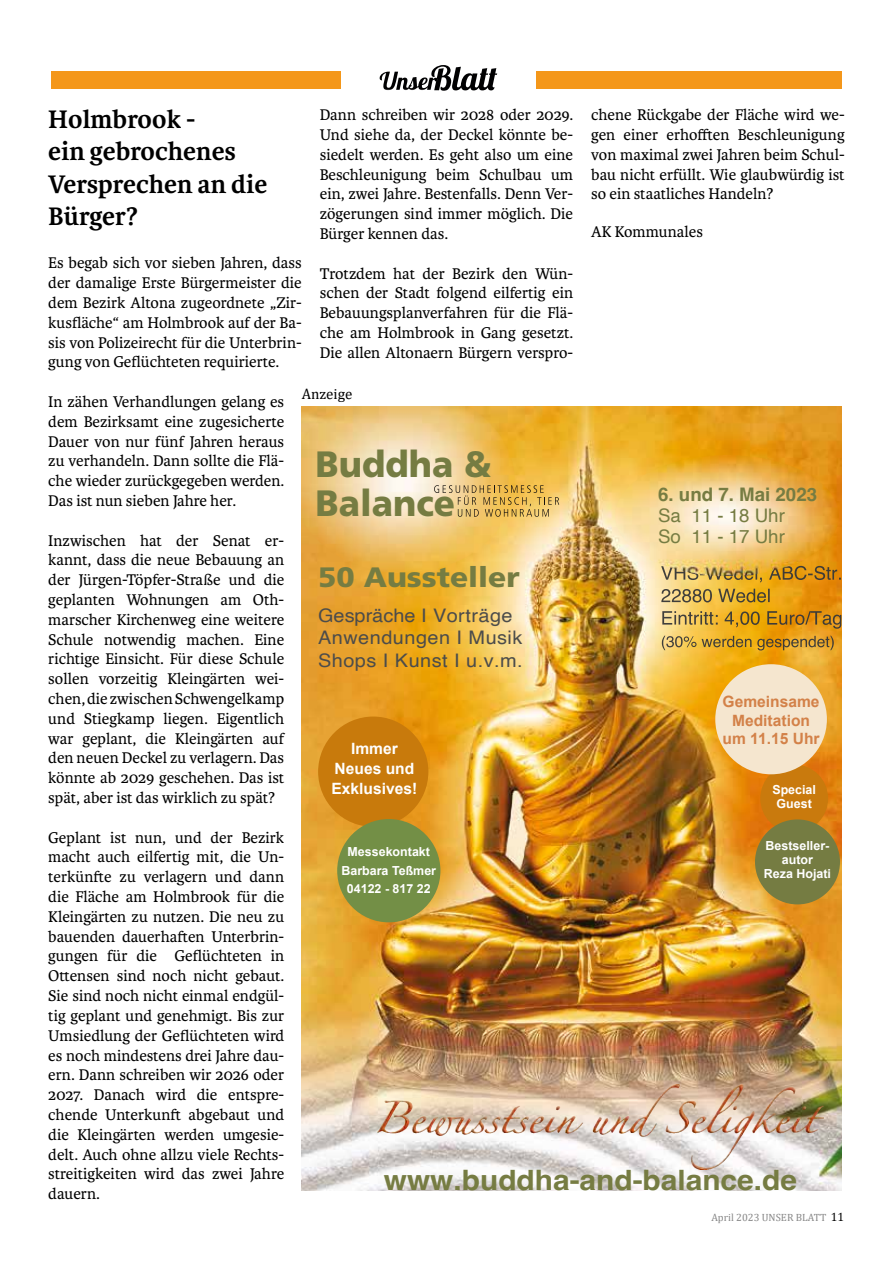
<style>
.page{position:relative;width:893px;height:1263px;background:#fff}
.page>*{position:absolute;margin:0;border:0;box-sizing:border-box;transform-origin:0 0}
.t1{font:900 36.6px/38.5px "Frutiger LT Std";color:#757c42;scale:.95 1}
.t2{font:700 28.05px "Helvetica";color:#767c42;scale:1.06 1}
.t3{font:900 28.05px "Frutiger LT Std";color:#757c42;scale:1.06 1}
.t4{font:700 27px/32.4px "Karmina";color:#000}
.t5{font:18.75px/22.5px "Helvetica";letter-spacing:.025em;color:#4c4c4b;scale:1.06 1}
.t6{font:18.75px/20.9px "Helvetica";color:#767c42}
.t7{font:700 18.75px "Helvetica";color:#767c42}
.t8{font:16.5px/19.8px "Karmina";color:#000;text-align:justify}
.t9{font:700 15.6px/18.8px "Arial";color:#d38148;text-align:center}
.t10{font:700 15.6px/20.2px "Arial";color:#fff;text-align:center}
.t11{font:15px "Cambria";color:#000}
.t12{font:700 12.45px/14.1px "Arial";color:#fff;text-align:center}
.t13{font:10.5px "Cambria";color:#878787}
.s1{font-size:12px;color:#000}
</style>
<div class="page">
<div style="left:51px;top:72px;width:791px;height:17px;background:#f4971a"></div>
<div style="left:341px;top:71px;width:195px;height:19px;background:#fff"></div>
<img style="left:431px;top:65px;width:66px;height:26px">
<img style="left:380px;top:72px;width:57px;height:18px">
<img style="left:301px;top:406px;width:540px;height:785px">
<div style="left:760px;top:764px;width:68px;height:68px;background:#c97a0d;border-radius:50%"></div>
<div style="left:755px;top:819px;width:85px;height:85px;background:#757c42;border-radius:50%"></div>
<div style="left:715px;top:664px;width:112px;height:110px;background:#f5e6cf;border-radius:50%"></div>
<div style="left:318px;top:716px;width:110px;height:111px;background:#c87a0c;border-radius:50%"></div>
<div style="left:337px;top:819px;width:103px;height:103px;background:#738f46;border-radius:50%"></div>
<img style="left:688px;top:575px;width:137px;height:5px">
<img style="left:661px;top:589px;width:109px;height:13px">
<img style="left:662px;top:611px;width:163px;height:14px">
<img style="left:662px;top:636px;width:172px;height:14px">
<img style="left:616px;top:455px;width:222px;height:120px">
<img style="left:378px;top:1084px;width:446px;height:85px">
<img style="left:301px;top:406px;width:213px;height:167px">
<svg style="left:434px;top:485px;width:125px;height:32px;background:#dab669"></svg>
<p class="t8" style="left:320px;top:105px;width:255px">Dann schreiben wir 2028 oder 2029.<br>Und siehe da, der Deckel könnte be&shy;siedelt werden. Es geht also um eine Beschleunigung beim Schulbau um ein, zwei Jahre. Bestenfalls. Denn Ver&shy;zögerungen sind immer möglich. Die Bürger kennen das.</p>
<p class="t8" style="left:320px;top:263px;width:255px">Trotzdem hat der Bezirk den Wün&shy;schen der Stadt folgend eilfertig ein Bebauungsplanverfahren für die Flä&shy;che am Holmbrook in Gang gesetzt.<br>Die allen Altonaern Bürgern verspro-</p>
<p class="t8" style="left:591px;top:105px;width:255px">chene Rückgabe der Fläche wird we&shy;gen einer erhofften Beschleunigung von maximal zwei Jahren beim Schul&shy;bau nicht erfüllt. Wie glaubwürdig ist so ein staatliches Handeln?</p>
<p class="t8" style="left:591px;top:222px;width:113px">AK Kommunales</p>
<h3 class="t4" style="left:48px;top:103px;width:221px">Holmbrook -<br>ein gebrochenes<br>Versprechen an die<br>Bürger?</h3>
<p class="t8" style="left:48px;top:253px;width:255px">Es begab sich vor sieben Jahren, dass der damalige Erste Bürgermeister die dem Bezirk Altona zugeordnete „Zir&shy;kusfläche“ am Holmbrook auf der Ba&shy;sis von Polizeirecht für die Unterbrin&shy;gung von Geflüchteten requirierte.</p>
<p class="t8" style="left:48px;top:392px;width:237px">In zähen Verhandlungen gelang es dem Bezirksamt eine zugesicherte Dauer von nur fünf Jahren heraus zu verhandeln. Dann sollte die Flä&shy;che wieder zurückgegeben werden.<br>Das ist nun sieben Jahre her.</p>
<p class="t8" style="left:48px;top:531px;width:237px">Inzwischen hat der Senat er&shy;kannt, dass die neue Bebauung an der Jürgen-Töpfer-Straße und die geplanten Wohnungen am Oth&shy;marscher Kirchenweg eine weitere Schule notwendig machen. Eine richtige Einsicht. Für diese Schule sollen vorzeitig Kleingärten wei&shy;chen, die zwischen Schwengelkamp und Stiegkamp liegen. Eigentlich war geplant, die Kleingärten auf den neuen Deckel zu verlagern. Das könnte ab 2029 geschehen. Das ist spät, aber ist das wirklich zu spät?</p>
<p class="t8" style="left:48px;top:828px;width:237px">Geplant ist nun, und der Bezirk macht auch eilfertig mit, die Un&shy;terkünfte zu verlagern und dann die Fläche am Holmbrook für die Kleingärten zu nutzen. Die neu zu bauenden dauerhaften Unterbrin&shy;gungen für die Geflüchteten in Ottensen sind noch nicht gebaut.<br>Sie sind noch nicht einmal endgül&shy;tig geplant und genehmigt. Bis zur Umsiedlung der Geflüchteten wird es noch mindestens drei Jahre dau&shy;ern. Dann schreiben wir 2026 oder 2027. Danach wird die entspre&shy;chende Unterkunft abgebaut und die Kleingärten werden umgesie&shy;delt. Auch ohne allzu viele Rechts&shy;streitigkeiten wird das zwei Jahre dauern.</p>
<p class="t11" style="left:302px;top:385px;width:52px">Anzeige</p>
<h1 class="t1" style="left:316px;top:445px;width:186px">Buddha &amp;<br>Balance</h1>
<p class="t7" style="left:658px;top:483px;width:161px">6. und 7. Mai 2023</p>
<p class="t6" style="left:658px;top:505px;width:128px">Sa 11 - 18 Uhr<br>So 11 - 17 Uhr</p>
<h2 class="t3" style="left:318px;top:560px;width:192px">50 Aussteller</h2>
<p class="t5" style="left:318px;top:605px;width:195px">Gespräche I Vorträge<br>Anwendungen I Musik<br>Shops I Kunst I u.v.m.</p>
<p class="t9" style="left:723px;top:693px;width:99px">Gemeinsame<br>Meditation um 11.15 Uhr</p>
<p class="t10" style="left:331px;top:739px;width:87px">Immer<br>Neues und<br>Exklusives!</p>
<p class="t12" style="left:772px;top:783px;width:45px">Special<br>Guest</p>
<p class="t12" style="left:764px;top:839px;width:69px">Bestseller&shy;autor<br>Reza Hojati</p>
<p class="t12" style="left:341px;top:842px;width:96px;line-height:18.8px">Messekontakt<br>Barbara Teßmer<br>04122 - 817 22</p>
<h2 class="t2" style="left:384px;top:1162px;width:391px">www.buddha-and-balance.de</h2>
<p class="t13" style="left:711px;top:1211px;width:134px">April 2023 UNSER BLATT <span class="s1">11</span></p>
</div>
